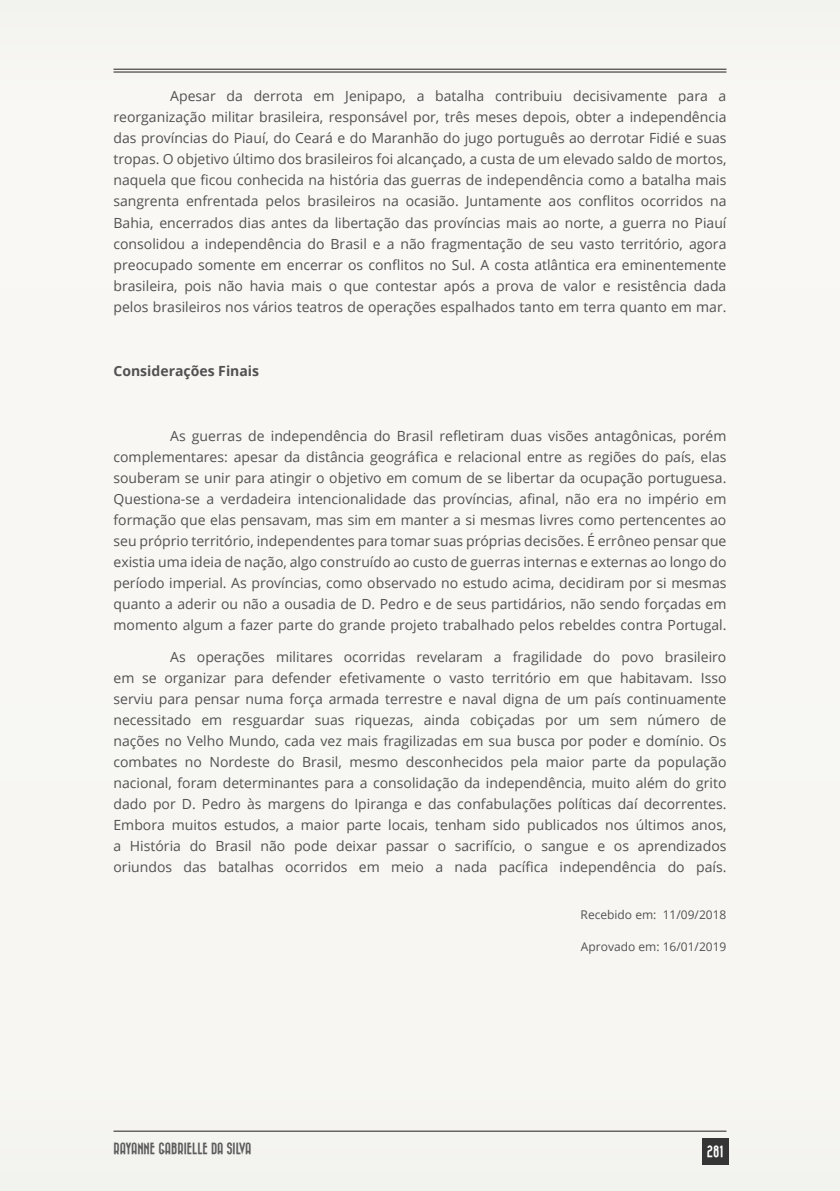
<style>
.page{position:relative;width:840px;height:1191px;background:#fff}
.page>*{position:absolute;margin:0;border:0;box-sizing:border-box;transform-origin:0 0}
.TEXTO{font:14px/21px "Open Sans";color:#515151;text-align:justify}
.TEXTO-2{font:700 14px "Open Sans";color:#515151}
.TEXTO-3{font:12px "Open Sans";color:#515151}
.t1{font:12px "Bazar";color:#5d5d5d}
.t2{font:12px "Bazar";color:#fff}
</style>
<div class="page">
<div style="left:0;top:0;width:839px;height:1190px;background:#f8f7f4"></div>
<hr style="left:113px;top:69px;width:613px;height:1px;background:#231f20">
<hr style="left:113px;top:72px;width:613px;height:1px;background:#231f20">
<hr style="left:113px;top:1130px;width:613px;height:1px;background:#231f20">
<div style="left:701px;top:1138px;width:27px;height:27px;background:#363536"></div>
<p class="TEXTO" style="left:113px;top:85px;width:614px;text-indent:57px">Apesar da derrota em Jenipapo, a batalha contribuiu decisivamente para a reorganização militar brasileira, responsável por, três meses depois, obter a independência das províncias do Piauí, do Ceará e do Maranhão do jugo português ao derrotar Fidié e suas tropas. O objetivo último dos brasileiros foi alcançado, a custa de um elevado saldo de mortos, naquela que ficou conhecida na história das guerras de independência como a batalha mais sangrenta enfrentada pelos brasileiros na ocasião. Juntamente aos conflitos ocorridos na Bahia, encerrados dias antes da libertação das províncias mais ao norte, a guerra no Piauí consolidou a independência do Brasil e a não fragmentação de seu vasto território, agora preocupado somente em encerrar os conflitos no Sul. A costa atlântica era eminentemente brasileira, pois não havia mais o que contestar após a prova de valor e resistência dada pelos brasileiros nos vários teatros de operações espalhados tanto em terra quanto em mar.</p>
<p class="TEXTO-2" style="left:113px;top:361px;width:147px">Considerações Finais</p>
<p class="TEXTO" style="left:113px;top:425px;width:614px;text-indent:57px">As guerras de independência do Brasil refletiram duas visões antagônicas, porém complementares: apesar da distância geográfica e relacional entre as regiões do país, elas souberam se unir para atingir o objetivo em comum de se libertar da ocupação portuguesa.<br>Questiona-se a verdadeira intencionalidade das províncias, afinal, não era no império em formação que elas pensavam, mas sim em manter a si mesmas livres como pertencentes ao seu próprio território, independentes para tomar suas próprias decisões. É errôneo pensar que existia uma ideia de nação, algo construído ao custo de guerras internas e externas ao longo do período imperial. As províncias, como observado no estudo acima, decidiram por si mesmas quanto a aderir ou não a ousadia de D. Pedro e de seus partidários, não sendo forçadas em momento algum a fazer parte do grande projeto trabalhado pelos rebeldes contra Portugal.</p>
<p class="TEXTO" style="left:113px;top:646px;width:614px;text-indent:57px">As operações militares ocorridas revelaram a fragilidade do povo brasileiro em se organizar para defender efetivamente o vasto território em que habitavam. Isso serviu para pensar numa força armada terrestre e naval digna de um país continuamente necessitado em resguardar suas riquezas, ainda cobiçadas por um sem número de nações no Velho Mundo, cada vez mais fragilizadas em sua busca por poder e domínio. Os combates no Nordeste do Brasil, mesmo desconhecidos pela maior parte da população nacional, foram determinantes para a consolidação da independência, muito além do grito dado por D. Pedro às margens do Ipiranga e das confabulações políticas daí decorrentes.<br>Embora muitos estudos, a maior parte locais, tenham sido publicados nos últimos anos, a História do Brasil não pode deixar passar o sacrifício, o sangue e os aprendizados oriundos das batalhas ocorridos em meio a nada pacífica independência do país.</p>
<p class="TEXTO-3" style="left:580px;top:906px;width:147px">Recebido em: 11/09/2018</p>
<p class="TEXTO-3" style="left:580px;top:939px;width:147px">Aprovado em: 16/01/2019</p>
<p class="t1" style="left:113px;top:1142px;width:139px">RAYANNE GABRIELLE DA SILVA</p>
<p class="t2" style="left:706px;top:1145px;width:18px">281</p>
</div>
